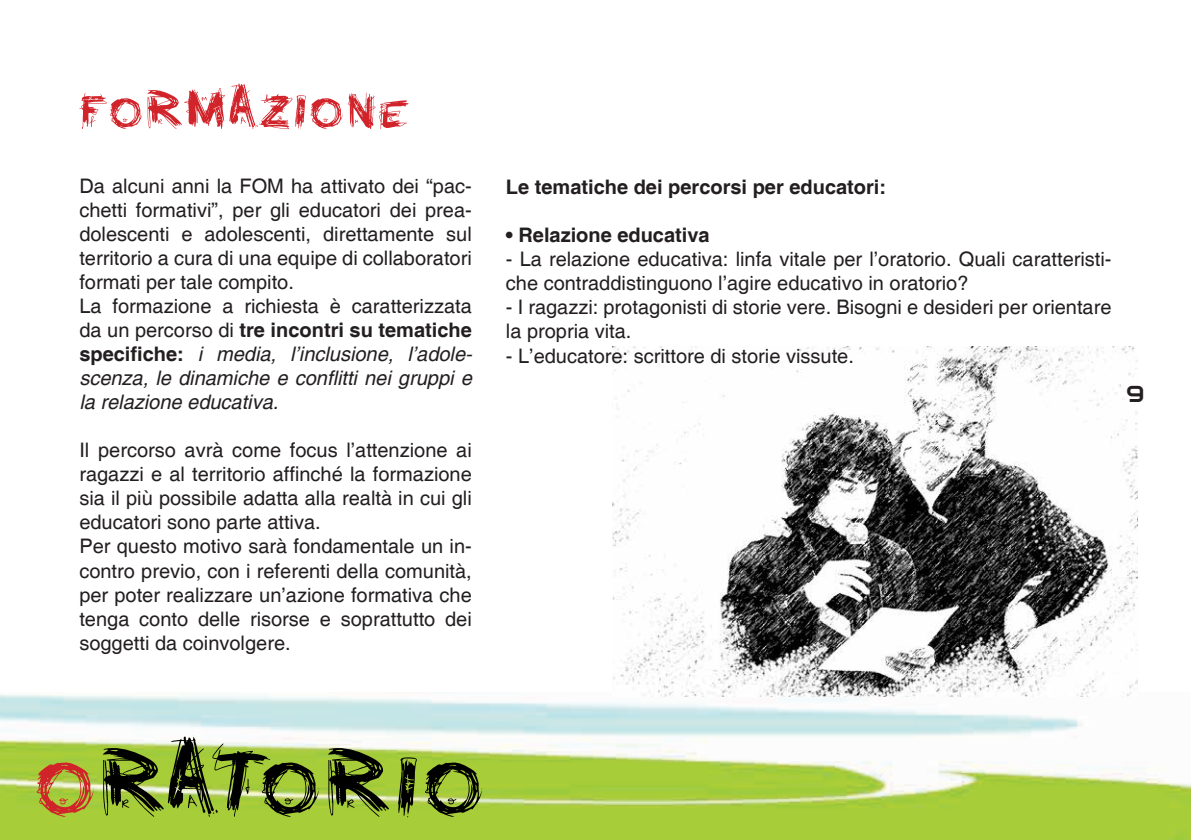
<style>
.page{position:relative;width:1191px;height:840px;background:#fff}
.page>*{position:absolute;margin:0;border:0;box-sizing:border-box;transform-origin:0 0}
.t1{font:120px "Minus";color:#000}
.t2{font:68px "Minus";color:#d1232a}
.t3{font:24px "Mobyregular";color:#231f20}
.t4{font:20px/24px "Helvetica";color:#231f20}
.t5{font:700 20px "Helvetica";color:#231f20}
.s1{font-weight:700}
.s2{font-style:italic}
.s3{color:#d1232a}
</style>
<div class="page">
<img style="left:0;top:692px;width:1191px;height:147px">
<img style="left:612px;top:346px;width:525px;height:350px">
<h2 class="t2" style="left:79px;top:67px;width:333px">Formazione</h2>
<p class="t4" style="left:79px;top:175px;width:394px">Da alcuni anni la FOM ha attivato dei “pac&shy;chetti formativi”, per gli educatori dei prea&shy;dolescenti e adolescenti, direttamente sul territorio a cura di una equipe di collaboratori formati per tale compito.<br>La formazione a richiesta è caratterizzata da un percorso di <span class="s1">tre incontri su tematiche specifiche:</span> <span class="s2">i media, l’inclusione, l’adole&shy;scenza, le dinamiche e conflitti nei gruppi e la relazione educativa.</span></p>
<p class="t4" style="left:79px;top:439px;width:394px">Il percorso avrà come focus l’attenzione ai ragazzi e al territorio affinché la formazione sia il più possibile adatta alla realtà in cui gli educatori sono parte attiva.<br>Per questo motivo sarà fondamentale un in&shy;contro previo, con i referenti della comunità, per poter realizzare un’azione formativa che tenga conto delle risorse e soprattutto dei soggetti da coinvolgere.</p>
<p class="t5" style="left:506px;top:175px;width:382px">Le tematiche dei percorsi per educatori:</p>
<p class="t5" style="left:506px;top:223px;width:205px">• Relazione educativa</p>
<p class="t4" style="left:506px;top:248px;width:607px">- La relazione educativa: linfa vitale per l’oratorio. Quali caratteristi&shy;che contraddistinguono l’agire educativo in oratorio?</p>
<p class="t4" style="left:506px;top:296px;width:607px">- I ragazzi: protagonisti di storie vere. Bisogni e desideri per orientare la propria vita.</p>
<p class="t4" style="left:506px;top:344px;width:349px">- L’educatore: scrittore di storie vissute.</p>
<p class="t3" style="left:1124px;top:378px;width:24px">9</p>
<h1 class="t1" style="left:37px;top:707px;width:456px"><span class="s3">O</span>RATORIO</h1>
</div>
